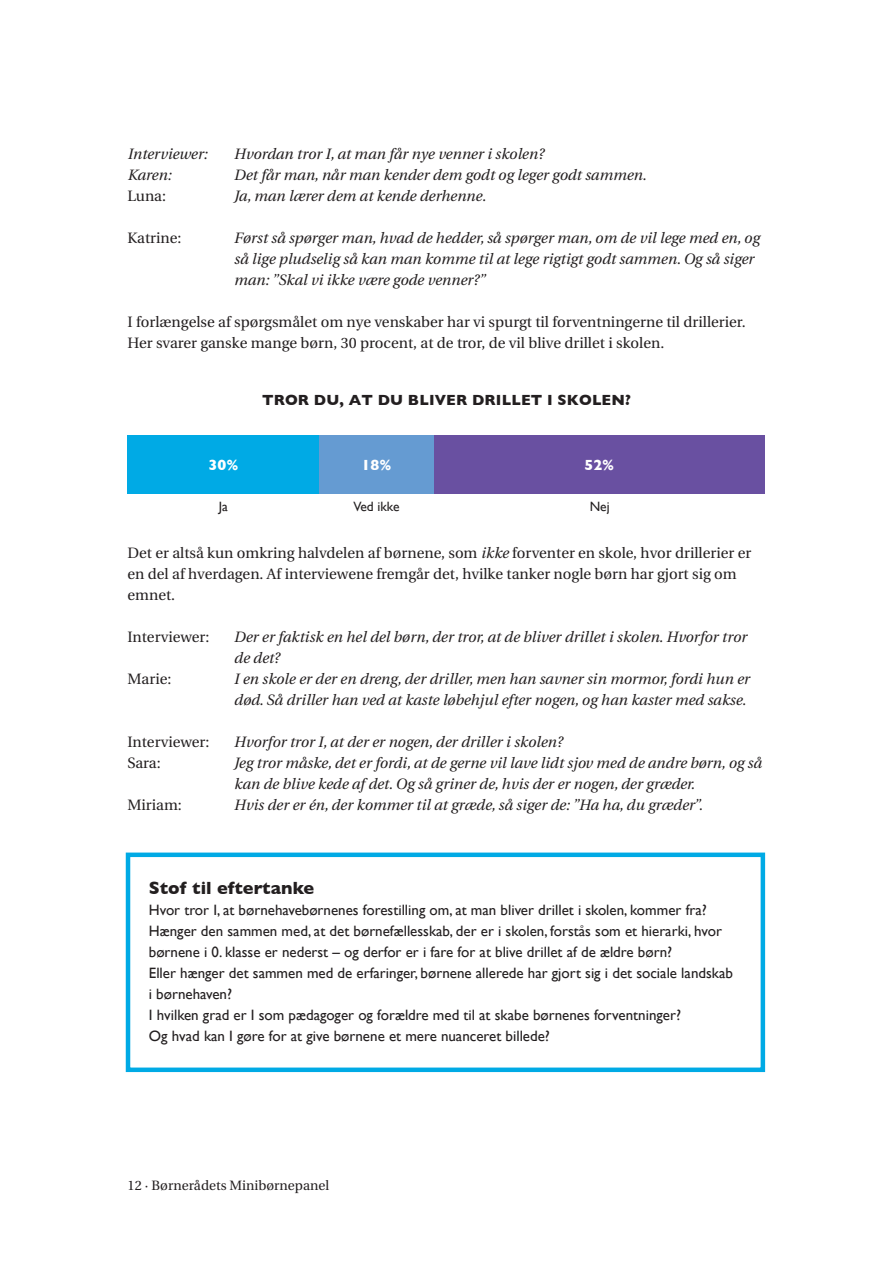
<style>
.page{position:relative;width:893px;height:1263px;background:#fff}
.page>*{position:absolute;margin:0;border:0;box-sizing:border-box;transform-origin:0 0}
.t1{font:700 18px "Gill Sans";color:#231f20}
.t2{font:italic 15px/21px "Utopia";color:#231f20}
.t3{font:15px/21px "Gill Sans";color:#231f20}
.t4{font:15px/21px "Utopia";color:#231f20}
.t5{font:700 15px "Gill Sans";color:#231f20}
.t6{font:700 15px "Gill Sans";color:#fff}
.t7{font:13.5px "Utopia";color:#231f20}
.t8{font:13.5px "Gill Sans";color:#231f20}
.s1{font-style:italic}
</style>
<div class="page">
<div style="left:126px;top:852px;width:639px;height:220px;border:4px solid #00aae5"></div>
<div style="left:128px;top:436px;width:191px;height:58px;background:#00aae5"></div>
<div style="left:319px;top:436px;width:115px;height:58px;background:#659bd2"></div>
<div style="left:434px;top:436px;width:331px;height:58px;background:#6950a1"></div>
<p class="t2" style="left:128px;top:144px;width:81px">Interviewer:</p>
<p class="t2" style="left:234px;top:144px;width:312px">Hvordan tror I, at man får nye venner i skolen?</p>
<p class="t2" style="left:128px;top:165px;width:45px">Karen:</p>
<p class="t2" style="left:234px;top:165px;width:414px">Det får man, når man kender dem godt og leger godt sammen.</p>
<p class="t4" style="left:128px;top:186px;width:40px">Luna:</p>
<p class="t2" style="left:234px;top:186px;width:254px">Ja, man lærer dem at kende derhenne.</p>
<p class="t4" style="left:128px;top:228px;width:55px">Katrine:</p>
<p class="t2" style="left:234px;top:228px;width:527px">Først så spørger man, hvad de hedder, så spørger man, om de vil lege med en, og så lige pludselig så kan man komme til at lege rigtigt godt sammen. Og så siger man: ”Skal vi ikke være gode venner?”</p>
<p class="t4" style="left:128px;top:312px;width:620px">I forlængelse af spørgsmålet om nye venskaber har vi spurgt til forventningerne til drillerier.<br>Her svarer ganske mange børn, 30 procent, at de tror, de vil blive drillet i skolen.</p>
<p class="t5" style="left:262px;top:391px;width:25px">TROR</p>
<p class="t5" style="left:314px;top:391px;width:105px">DU, AT DU BLIVER</p>
<p class="t5" style="left:472px;top:391px;width:11px">DRILLET</p>
<p class="t5" style="left:547px;top:391px;width:23px">I SKOLEN</p>
<p class="t5" style="left:625px;top:391px;width:7px">?</p>
<p class="t6" style="left:209px;top:456px;width:31px">30%</p>
<p class="t6" style="left:362px;top:456px;width:31px">18%</p>
<p class="t6" style="left:584px;top:456px;width:31px">52%</p>
<p class="t8" style="left:219px;top:498px;width:11px">Ja</p>
<p class="t8" style="left:354px;top:498px;width:47px">Ved ikke</p>
<p class="t8" style="left:590px;top:498px;width:21px">Nej</p>
<p class="t4" style="left:128px;top:543px;width:625px">Det er altså kun omkring halvdelen af børnene, som <span class="s1">ikke</span> forventer en skole, hvor drillerier er en del af hverdagen. Af interviewene fremgår det, hvilke tanker nogle børn har gjort sig om emnet.</p>
<p class="t4" style="left:128px;top:627px;width:83px">Interviewer:</p>
<p class="t2" style="left:234px;top:627px;width:514px">Der er faktisk en hel del børn, der tror, at de bliver drillet i skolen. Hvorfor tror de det?</p>
<p class="t4" style="left:128px;top:669px;width:45px">Marie:</p>
<p class="t2" style="left:234px;top:669px;width:517px">I en skole er der en dreng, der driller, men han savner sin mormor, fordi hun er død. Så driller han ved at kaste løbehjul efter nogen, og han kaster med sakse.</p>
<p class="t4" style="left:128px;top:732px;width:83px">Interviewer:</p>
<p class="t2" style="left:234px;top:732px;width:330px">Hvorfor tror I, at der er nogen, der driller i skolen?</p>
<p class="t4" style="left:128px;top:753px;width:35px">Sara:</p>
<p class="t2" style="left:234px;top:753px;width:529px">Jeg tror måske, det er fordi, at de gerne vil lave lidt sjov med de andre børn, og så kan de blive kede af det. Og så griner de, hvis der er nogen, der græder.</p>
<p class="t4" style="left:128px;top:795px;width:56px">Miriam:</p>
<p class="t2" style="left:234px;top:795px;width:470px">Hvis der er én, der kommer til at græde, så siger de: ”Ha ha, du græder”.</p>
<p class="t1" style="left:149px;top:877px;width:167px">STOF TIL EFTERTANKE</p>
<p class="t3" style="left:149px;top:899px;width:586px">Hvor tror I, at børnehavebørnenes forestilling om, at man bliver drillet i skolen, kommer fra?<br>Hænger den sammen med, at det børnefællesskab, der er i skolen, forstås som et hierarki, hvor børnene i 0. klasse er nederst – og derfor er i fare for at blive drillet af de ældre børn?<br>Eller hænger det sammen med de erfaringer, børnene allerede har gjort sig i det sociale landskab i børnehaven?<br>I hvilken grad er I som pædagoger og forældre med til at skabe børnenes forventninger?<br>Og hvad kan I gøre for at give børnene et mere nuanceret billede?</p>
<p class="t7" style="left:128px;top:1177px;width:203px">12 · Børnerådets Minibørnepanel</p>
</div>
